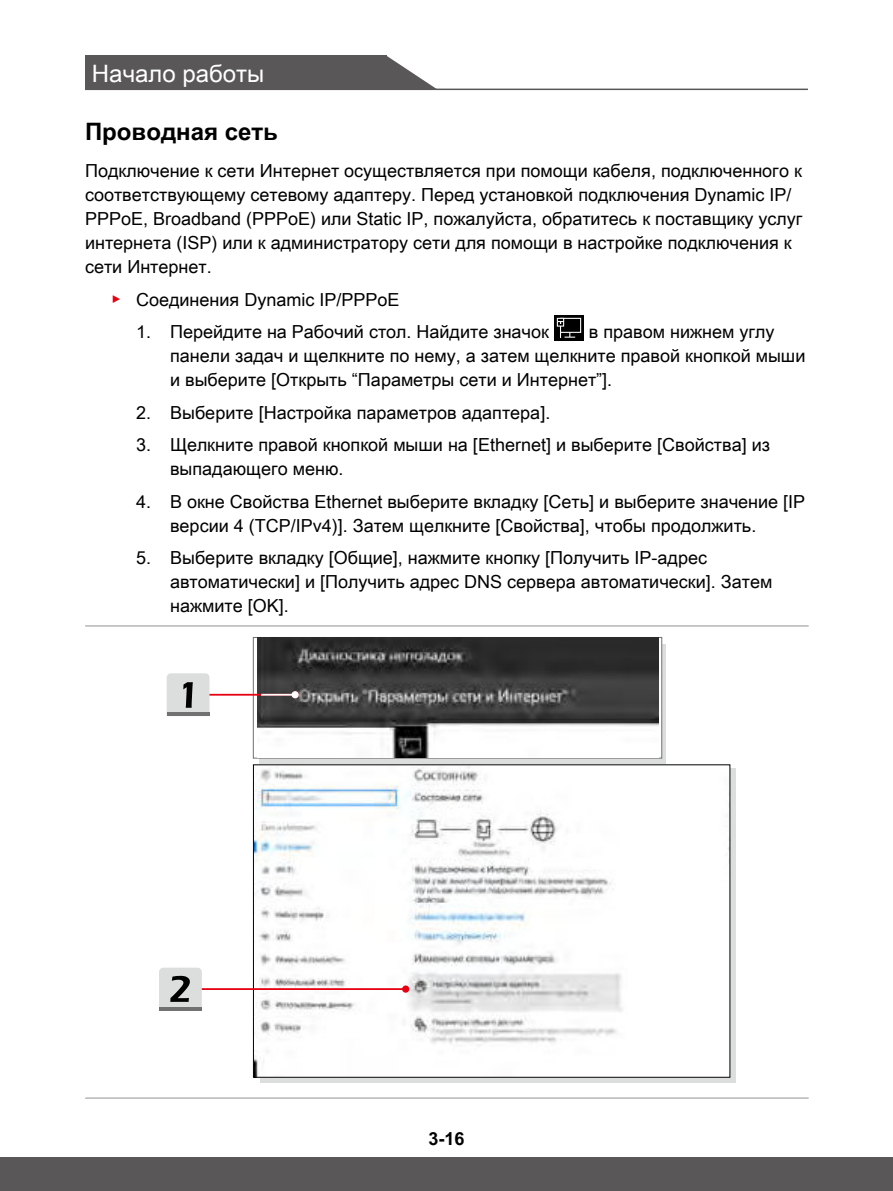
<style>
.page{position:relative;width:893px;height:1191px;background:#fff}
.page>*{position:absolute;margin:0;border:0;box-sizing:border-box;transform-origin:0 0}
.t1{font:700 24px "Arial Unicode MS";color:#000}
.t2{font:24px "Arial Unicode MS";color:#fff}
.t3{font:18px/24px "Arial Unicode MS";color:#000}
.t4{font:700 18px "Arial Unicode MS";color:#000}
.s1{color:#e60012}
</style>
<div class="page">
<div style="left:85px;top:56px;width:301px;height:34px;background:#595757"></div>
<svg style="left:386px;top:56px;width:52px;height:33px"></svg>
<hr style="left:85px;top:89px;width:723px;height:1px;background:#595757">
<div style="left:0;top:1157px;width:893px;height:34px;background:#595757"></div>
<svg style="left:554px;top:315px;width:30px;height:25px"></svg>
<div style="left:560px;top:318px;width:21px;height:14px;background:#000"></div>
<div style="left:560px;top:318px;width:21px;height:15px;border:1px solid #fff"></div>
<div style="left:557px;top:318px;width:7px;height:8px;background:#000"></div>
<div style="left:557px;top:318px;width:7px;height:8px;border:1px solid #fff"></div>
<svg style="left:560px;top:332px;width:15px;height:6px"></svg>
<svg style="left:557px;top:321px;width:7px;height:3px"></svg>
<hr style="left:85px;top:625px;width:724px;height:1px;background:#b5b6b6">
<hr style="left:85px;top:1097px;width:724px;height:1px;background:#b5b6b6">
<svg style="left:260px;top:644px;width:406px;height:119px;fill:#dcdddd"></svg>
<img style="left:258px;top:637px;width:400px;height:120px">
<hr style="left:198px;top:694px;width:97px;height:1px;background:#e60012">
<svg style="left:260px;top:768px;width:475px;height:314px;background:#c5c5c5"></svg>
<img style="left:255px;top:766px;width:473px;height:309px">
<hr style="left:189px;top:988px;width:217px;height:2px;background:#e60012">
<div style="left:402px;top:985px;width:7px;height:7px;background:#e60012;border-radius:50%"></div>
<hr style="left:167px;top:712px;width:43px;height:4px;background:#727171">
<svg style="left:167px;top:673px;width:42px;height:39px;background:#c6c7c7"></svg>
<svg style="left:159px;top:967px;width:43px;height:43px;background:#b7b7b7"></svg>
<hr style="left:261px;top:694px;width:34px;height:1px;background:#fff">
<div style="left:292px;top:691px;width:7px;height:7px;background:#fff;border-radius:50%"></div>
<h1 class="t2" style="left:92px;top:56px;width:174px">Начало работы</h1>
<h1 class="t1" style="left:85px;top:114px;width:194px">Проводная сеть</h1>
<p class="t3" style="left:85px;top:158px;width:719px">Подключение к сети Интернет осуществляется при помощи кабеля, подключенного к соответствующему сетевому адаптеру. Перед установкой подключения Dynamic IP/ PPPoE, Broadband (PPPoE) или Static IP, пожалуйста, обратитесь к поставщику услуг интернета (ISP) или к администратору сети для помощи в настройке подключения к сети Интернет.</p>
<p class="t3" style="left:111px;top:287px;width:290px"><span class="s1">▶</span> Соединения Dynamic IP/PPPoE</p>
<p class="t3" style="left:136px;top:319px;width:415px">1. Перейдите на Рабочий стол. Найдите значок</p>
<p class="t3" style="left:170px;top:319px;width:637px;text-indent:419px">в правом нижнем углу панели задач и щелкните по нему, а затем щелкните правой кнопкой мыши и выберите [Открыть “Параметры сети и Интернет”].</p>
<p class="t3" style="left:136px;top:400px;width:416px">2. Выберите [Настройка параметров адаптера].</p>
<p class="t3" style="left:170px;top:432px;width:601px;text-indent:-34px">3. Щелкните правой кнопкой мыши на [Ethernet] и выберите [Свойства] из выпадающего меню.</p>
<p class="t3" style="left:170px;top:489px;width:637px;text-indent:-34px">4. В окне Свойства Ethernet выберите вкладку [Сеть] и выберите значение [IP версии 4 (TCP/IPv4)]. Затем щелкните [Свойства], чтобы продолжить.</p>
<p class="t3" style="left:170px;top:545px;width:604px;text-indent:-34px">5. Выберите вкладку [Общие], нажмите кнопку [Получить IP-адрес автоматически] и [Получить адрес DNS сервера автоматически]. Затем нажмите [OK].</p>
<p class="t4" style="left:428px;top:1128px;width:38px">3-16</p>
</div>
